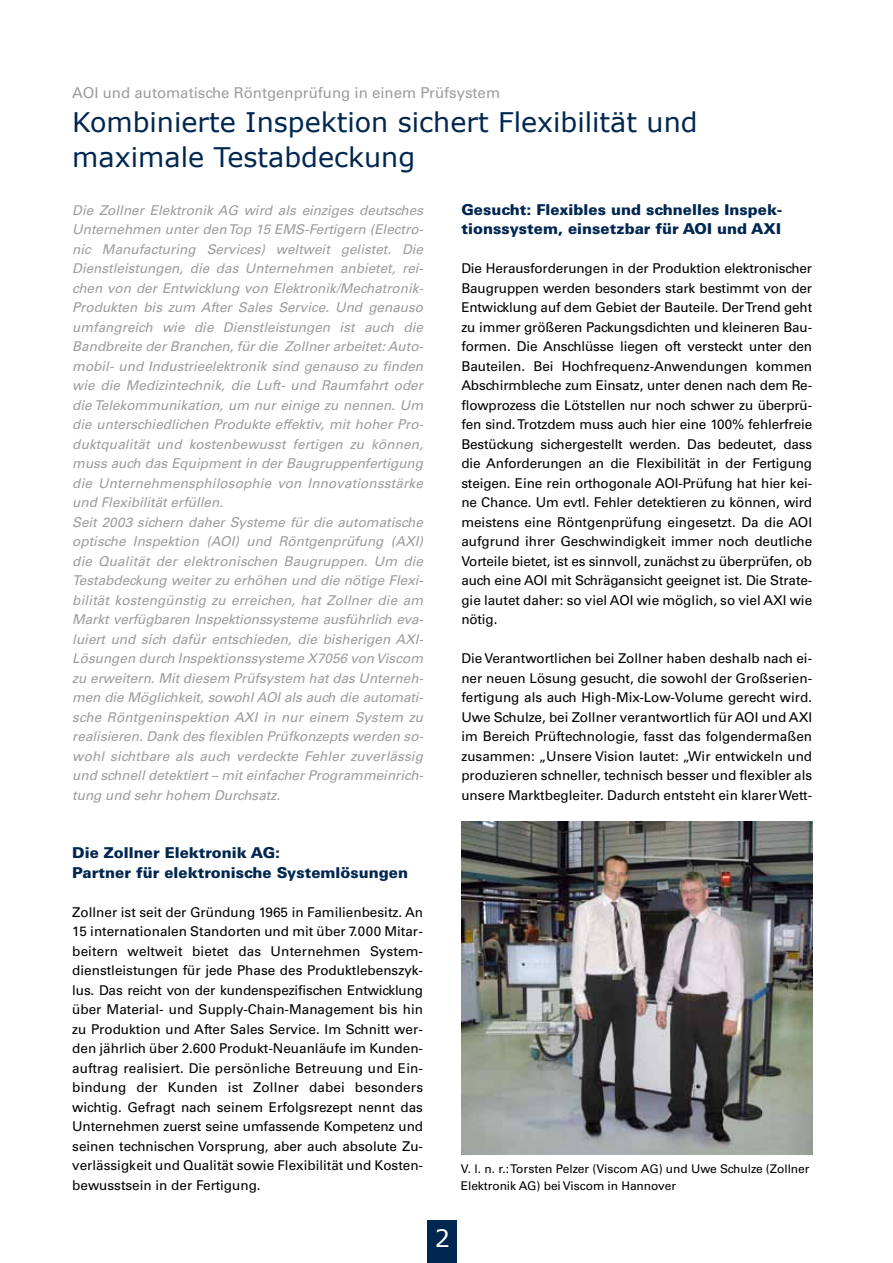
<style>
.page{position:relative;width:893px;height:1263px;background:#fff}
.page>*{position:absolute;margin:0;border:0;box-sizing:border-box;transform-origin:0 0}
._01_Headline{font:27px/34.5px "Verdana";color:#002750}
.Seitenzahl{font:24px "Verdana";color:#fff}
._05_Subheadline{font:900 15px/19.5px "Univers";color:#002750}
._02_Subheadline_grau{font:15px "Univers";color:#9c9d9d}
._03_Fließtext{font:13.5px/19.5px "Univers";color:#000;text-align:justify}
._03_1_Fließtext_grau{font:italic 13.5px/19.5px "Univers";color:#9c9d9d;text-align:justify}
._04_Bildunterschrift{font:12px/16.5px "Univers";letter-spacing:-.005em;color:#000}
</style>
<div class="page">
<div style="left:427px;top:1220px;width:30px;height:43px;background:#002750"></div>
<img style="left:461px;top:822px;width:351px;height:332px">
<p class="_02_Subheadline_grau" style="left:72px;top:83px;width:429px">AOI und automatische Röntgenprüfung in einem Prüfsystem</p>
<p class="_01_Headline" style="left:72px;top:105px;width:627px">Kombinierte Inspektion sichert Flexibilität und maximale Testabdeckung</p>
<p class="_03_1_Fließtext_grau" style="left:72px;top:200px;width:353px">Die Zollner Elektronik AG wird als einziges deutsches Unternehmen unter den Top 15 EMS-Fertigern (Electro&shy;nic Manufacturing Services) weltweit gelistet. Die Dienstleistungen, die das Unternehmen anbietet, rei&shy;chen von der Entwicklung von Elektronik/Mechatronik-Produkten bis zum After Sales Service. Und genauso umfangreich wie die Dienstleistungen ist auch die Bandbreite der Branchen, für die Zollner arbeitet: Auto&shy;mobil- und Industrieelektronik sind genauso zu finden wie die Medizintechnik, die Luft- und Raumfahrt oder die Telekommunikation, um nur einige zu nennen. Um die unterschiedlichen Produkte effektiv, mit hoher Pro&shy;duktqualität und kostenbewusst fertigen zu können, muss auch das Equipment in der Baugruppenfertigung die Unternehmensphilosophie von Innovationsstärke und Flexibilität erfüllen.</p>
<p class="_03_1_Fließtext_grau" style="left:72px;top:512px;width:353px">Seit 2003 sichern daher Systeme für die automatische optische Inspektion (AOI) und Röntgenprüfung (AXI) die Qualität der elektronischen Baugruppen. Um die Testabdeckung weiter zu erhöhen und die nötige Flexi&shy;bilität kostengünstig zu erreichen, hat Zollner die am Markt verfügbaren Inspektionssysteme ausführlich eva&shy;luiert und sich dafür entschieden, die bisherigen AXI-Lösungen durch Inspektionssysteme X7056 von Viscom zu erweitern. Mit diesem Prüfsystem hat das Unterneh&shy;men die Möglichkeit, sowohl AOI als auch die automati&shy;sche Röntgeninspektion AXI in nur einem System zu realisieren. Dank des flexiblen Prüfkonzepts werden so&shy;wohl sichtbare als auch verdeckte Fehler zuverlässig und schnell detektiert – mit einfacher Programmeinrich&shy;tung und sehr hohem Durchsatz.</p>
<p class="_05_Subheadline" style="left:461px;top:199px;width:322px">Gesucht: Flexibles und schnelles Inspek&shy;tionssystem, einsetzbar für AOI und AXI</p>
<p class="_03_Fließtext" style="left:461px;top:259px;width:352px">Die Herausforderungen in der Produktion elektronischer Baugruppen werden besonders stark bestimmt von der Entwicklung auf dem Gebiet der Bauteile. Der Trend geht zu immer größeren Packungsdichten und kleineren Bau&shy;formen. Die Anschlüsse liegen oft versteckt unter den Bauteilen. Bei Hochfrequenz-Anwendungen kommen Abschirmbleche zum Einsatz, unter denen nach dem Re&shy;flowprozess die Lötstellen nur noch schwer zu überprü&shy;fen sind. Trotzdem muss auch hier eine 100% fehlerfreie Bestückung sichergestellt werden. Das bedeutet, dass die Anforderungen an die Flexibilität in der Fertigung steigen. Eine rein orthogonale AOI-Prüfung hat hier kei&shy;ne Chance. Um evtl. Fehler detektieren zu können, wird meistens eine Röntgenprüfung eingesetzt. Da die AOI aufgrund ihrer Geschwindigkeit immer noch deutliche Vorteile bietet, ist es sinnvoll, zunächst zu überprüfen, ob auch eine AOI mit Schrägansicht geeignet ist. Die Strate&shy;gie lautet daher: so viel AOI wie möglich, so viel AXI wie nötig.</p>
<p class="_03_Fließtext" style="left:461px;top:649px;width:352px">Die Verantwortlichen bei Zollner haben deshalb nach ei&shy;ner neuen Lösung gesucht, die sowohl der Großserien&shy;fertigung als auch High-Mix-Low-Volume gerecht wird.<br>Uwe Schulze, bei Zollner verantwortlich für AOI und AXI im Bereich Prüftechnologie, fasst das folgendermaßen zusammen: „Unsere Vision lautet: „Wir entwickeln und produzieren schneller, technisch besser und flexibler als unsere Marktbegleiter. Dadurch entsteht ein klarer Wett-</p>
<p class="_05_Subheadline" style="left:72px;top:843px;width:337px">Die Zollner Elektronik AG:<br>Partner für elektronische Systemlösungen</p>
<p class="_03_Fließtext" style="left:72px;top:902px;width:352px">Zollner ist seit der Gründung 1965 in Familienbesitz. An 15 internationalen Standorten und mit über 7.000 Mitar&shy;beitern weltweit bietet das Unternehmen System&shy;dienstleistungen für jede Phase des Produktlebenszyk&shy;lus. Das reicht von der kundenspezifischen Entwicklung über Material- und Supply-Chain-Management bis hin zu Produktion und After Sales Service. Im Schnitt wer&shy;den jährlich über 2.600 Produkt-Neuanläufe im Kunden&shy;auftrag realisiert. Die persönliche Betreuung und Ein&shy;bindung der Kunden ist Zollner dabei besonders wichtig. Gefragt nach seinem Erfolgsrezept nennt das Unternehmen zuerst seine umfassende Kompetenz und seinen technischen Vorsprung, aber auch absolute Zu&shy;verlässigkeit und Qualität sowie Flexibilität und Kosten&shy;bewusstsein in der Fertigung.</p>
<p class="_04_Bildunterschrift" style="left:461px;top:1161px;width:350px">V. l. n. r.: Torsten Pelzer (Viscom AG) und Uwe Schulze (Zollner<br>Elektronik AG) bei Viscom in Hannover</p>
<p class="Seitenzahl" style="left:435px;top:1222px;width:17px">2</p>
</div>
